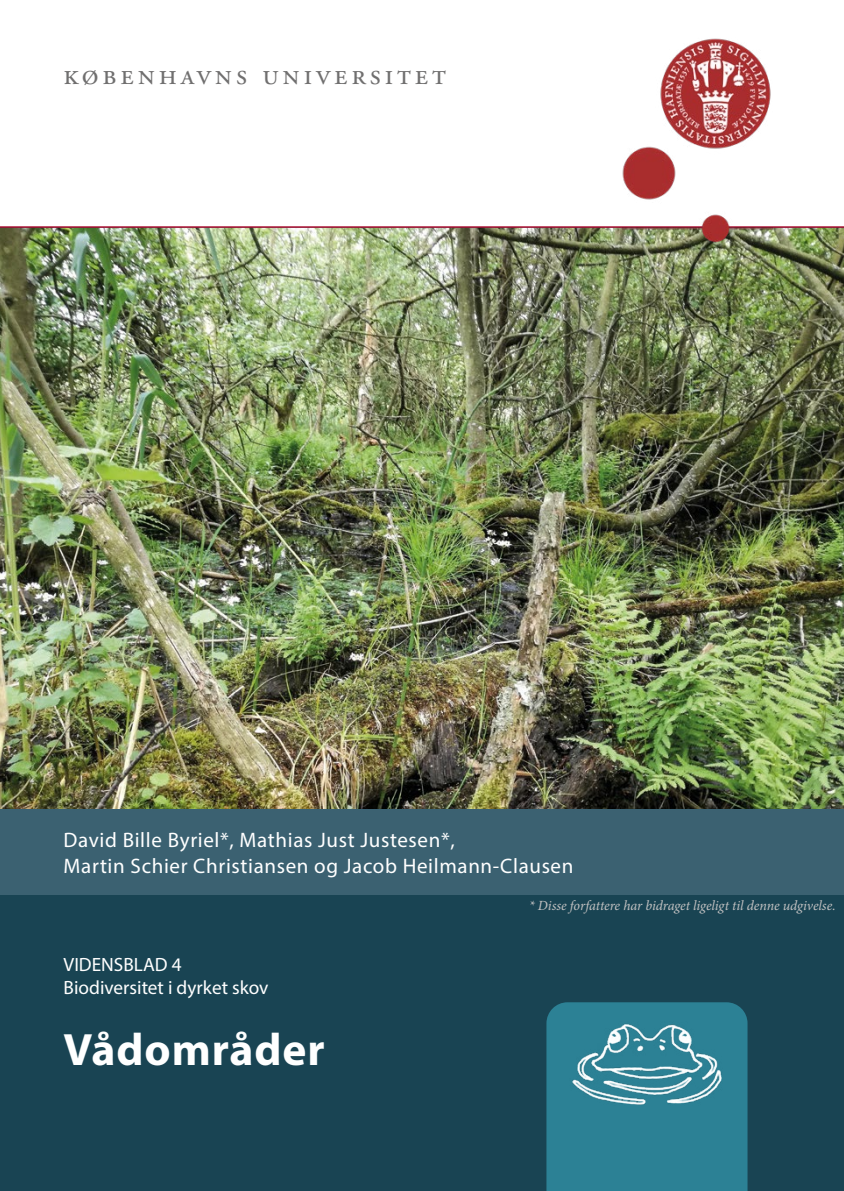
<style>
.page{position:relative;width:844px;height:1191px;background:#fff}
.page>*{position:absolute;margin:0;border:0;box-sizing:border-box;transform-origin:0 0}
.t1{font:700 45.5px "Myriad Pro";letter-spacing:.02em;color:#feffff}
.t2{font:29.75px "Adobe Garamond Pro";letter-spacing:.13em;color:#706f6f}
.t3{font:21px "Myriad Pro";letter-spacing:.03em;color:#fff}
.Tiltag_-_brødtekst_1{font:19.25px "Myriad Pro";color:#fff}
.Billedtekst_-_hvid_m{font:italic 14px "Minion Pro";letter-spacing:-.01em;color:#c2c2c2}
</style>
<div class="page">
<div style="left:0;top:228px;width:843px;height:963px;background:#194453"></div>
<img style="left:0;top:228px;width:843px;height:581px">
<hr style="left:0;top:226px;width:843px;height:2px;background:#a90a2e">
<div style="left:0;top:809px;width:843px;height:86px;background:#3b6171"></div>
<div style="left:546px;top:1002px;width:201px;height:189px;background:#2c8195"></div>
<img style="left:564px;top:1014px;width:163px;height:96px">
<img style="left:622px;top:38px;width:150px;height:206px">
<p class="t2" style="left:64px;top:57px;width:384px">københavns universitet</p>
<p class="t3" style="left:64px;top:827px;width:392px">David Bille Byriel*, Mathias Just Justesen*,</p>
<p class="t3" style="left:64px;top:852px;width:511px">Martin Schier Christiansen og Jacob Heilmann-Clausen</p>
<p class="Billedtekst_-_hvid_m" style="left:529px;top:896px;width:308px">* Disse forfattere har bidraget ligeligt til denne udgivelse.</p>
<p class="Tiltag_-_brødtekst_1" style="left:64px;top:953px;width:119px">VIDENSBLAD 4</p>
<p class="Tiltag_-_brødtekst_1" style="left:64px;top:976px;width:206px">Biodiversitet i dyrket skov</p>
<p class="t1" style="left:64px;top:1019px;width:262px">Vådområder</p>
</div>
